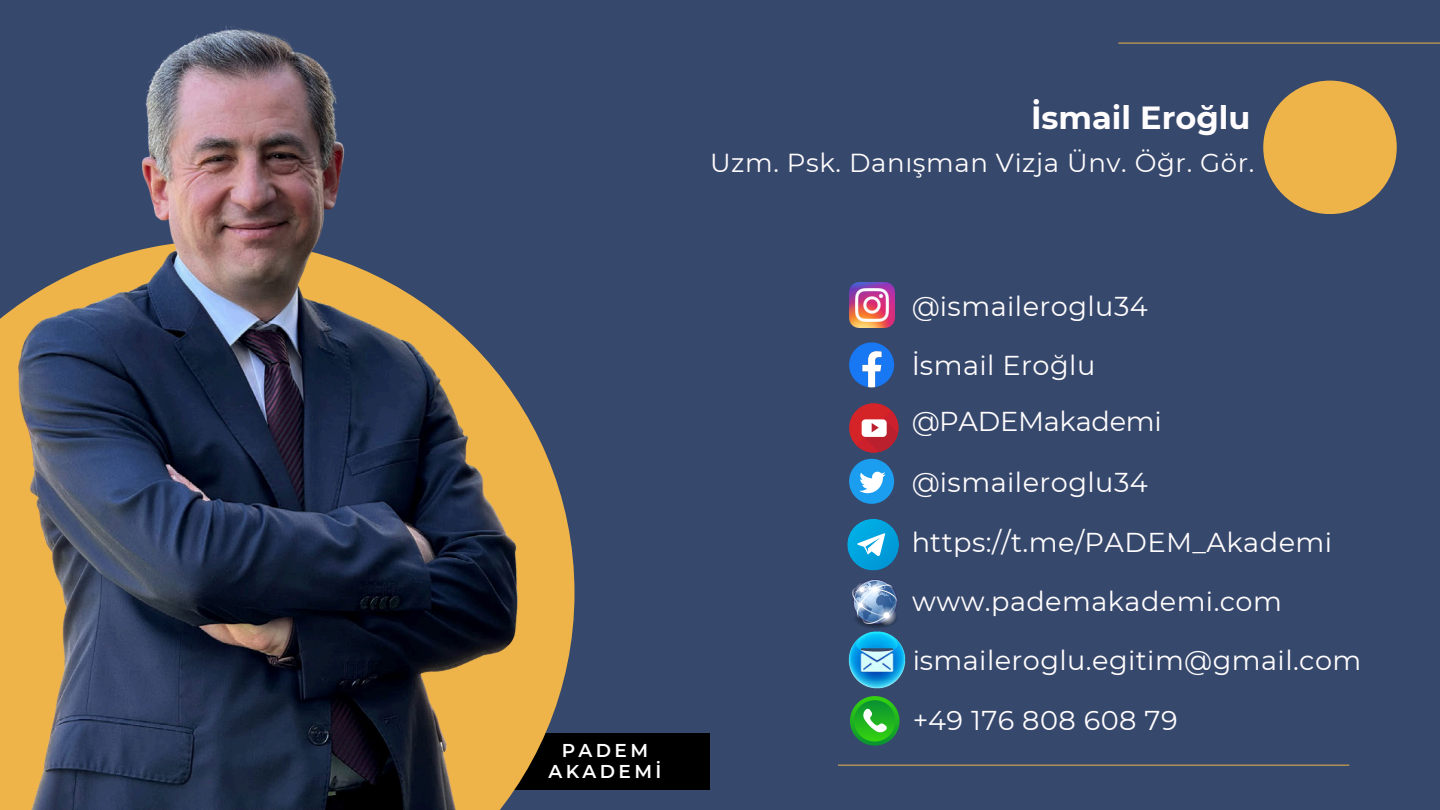
<style>
.page{position:relative;width:1440px;height:810px;background:#36486c}
.page>*{position:absolute;margin:0;border:0;box-sizing:border-box;transform-origin:0 0}
.t1{font:700 32px "Montserrat";color:#fffcfd}
.t2{font:27.2px/59.3px "Montserrat";letter-spacing:.015em;color:#fffcfd}
.t3{font:27.2px "Montserrat";letter-spacing:-.01em;color:#fffcfd}
.t4{font:26px "Montserrat";letter-spacing:.025em;color:#fffcfd}
.t5{font:600 18.6px/21.8px "Montserrat";letter-spacing:.18em;color:#fff;text-align:center}
</style>
<div class="page">
<svg style="left:1263px;top:81px;width:134px;height:133px;fill:#eeb449"></svg>
<div style="left:500px;top:733px;width:210px;height:57px;background:#000"></div>
<svg style="left:533px;top:427px;width:42px;height:332px;fill:#eeb449"></svg>
<hr style="left:1118px;top:43px;width:322px;height:1px;background:#eeb449">
<hr style="left:838px;top:765px;width:511px;height:1px;background:#eeb449">
<img style="left:0;top:26px;width:533px;height:784px">
<svg style="left:849px;top:342px;width:45px;height:45px"></svg>
<img style="left:849px;top:282px;width:45px;height:45px">
<div style="left:849px;top:403px;width:49px;height:50px;background:#d42428;border-radius:50%"></div>
<svg style="left:849px;top:410px;width:50px;height:94px"></svg>
<svg style="left:847px;top:519px;width:52px;height:52px"></svg>
<svg style="left:850px;top:697px;width:49px;height:49px"></svg>
<svg style="left:852px;top:579px;width:46px;height:42px"></svg>
<img style="left:848px;top:621px;width:58px;height:76px">
<p class="t5" style="left:548px;top:739px;width:114px">PADEM<br>AKADEMİ</p>
<p class="t1" style="left:1031px;top:98px;width:221px">İsmail Eroğlu</p>
<h2 class="t4" style="left:710px;top:147px;width:546px">Uzm. Psk. Danışman Vizja Ünv. Öğr. Gör.</h2>
<p class="t2" style="left:911px;top:276px;width:238px">@ismaileroglu34</p>
<p class="t2" style="left:911px;top:336px;width:186px">İsmail Eroğlu</p>
<p class="t3" style="left:911px;top:404px;width:252px">@PADEMakademi</p>
<p class="t2" style="left:911px;top:453px;width:452px">@ismaileroglu34 https://t.me/PADEM_Akademi www.pademakademi.com ismaileroglu.egitim@gmail.com</p>
<p class="t2" style="left:912px;top:691px;width:267px">+49 176 808 608 79</p>
</div>
